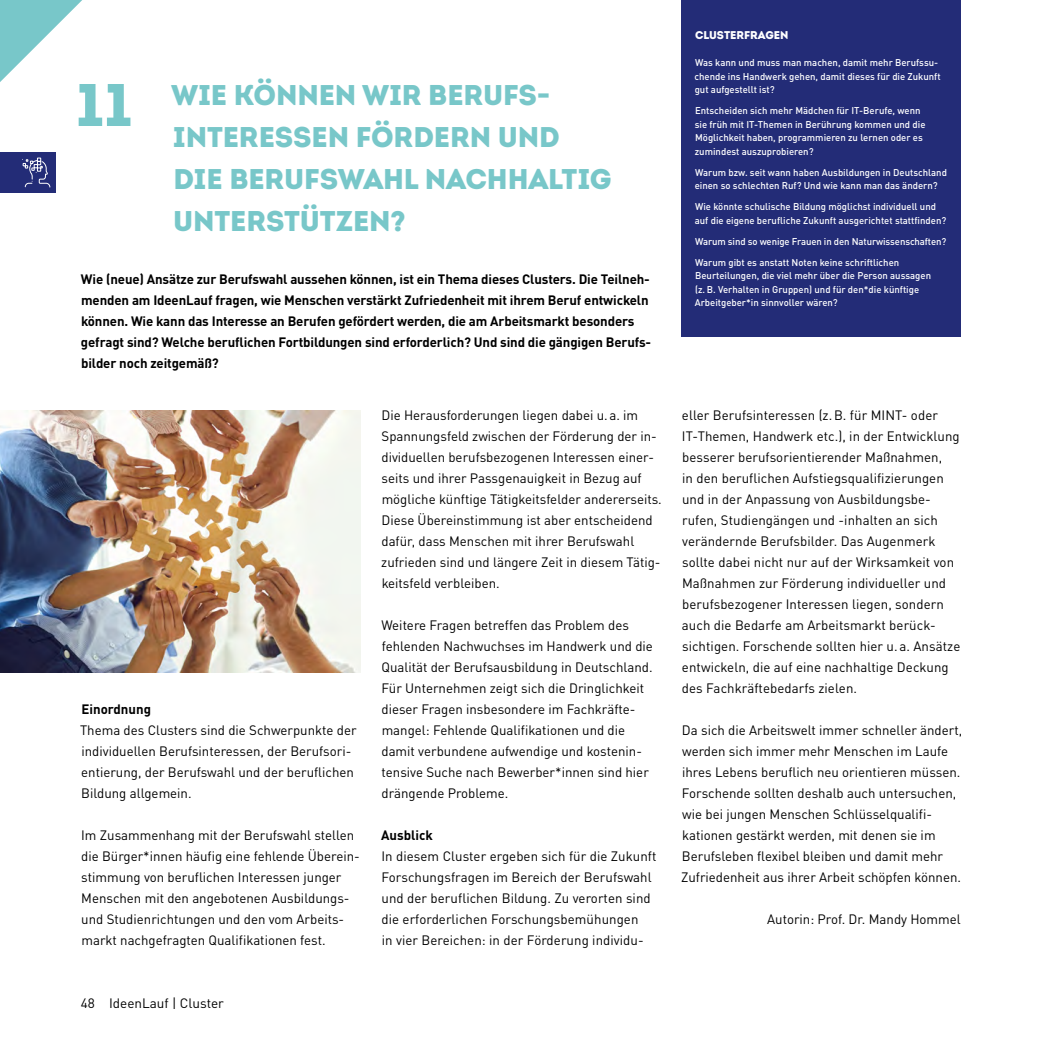
<style>
.page{position:relative;width:1063px;height:1063px;background:#fff}
.page>*{position:absolute;margin:0;border:0;box-sizing:border-box;transform-origin:0 0}
.t1{font:60px "Intro Black Alt";color:#78c7c9}
.t2{font:28.5px/42px "Intro Black Alt";letter-spacing:-.005em;color:#78c7c9}
.t3{font:13.5px/21px "DIN Pro";color:#000}
.t4{font:700 13.5px/21px "DIN Pro";letter-spacing:-.01em;color:#000}
.t5{font:11.25px "Intro Black Alt";color:#fff}
.t6{font:500 9.75px/13.5px "DIN Pro";color:#fff}
</style>
<div class="page">
<div style="left:682px;top:0;width:279px;height:337px;background:#232c77"></div>
<img style="left:0;top:411px;width:360px;height:262px">
<svg style="left:0;top:0;width:82px;height:82px"></svg>
<div style="left:0;top:152px;width:56px;height:41px;background:#232c77"></div>
<svg style="left:22px;top:157px;width:28px;height:31px"></svg>
<h3 class="t1" style="left:76px;top:65px;width:58px">11</h3>
<h3 class="t2" style="left:171px;top:74px;width:442px">WIE KÖNNEN WIR BERUFS-<br>INTERESSEN FÖRDERN UND<br>DIE BERUFSWAHL NACHHALTIG<br>UNTERSTÜTZEN?</h3>
<p class="t4" style="left:81px;top:267px;width:572px">Wie (neue) Ansätze zur Berufswahl aussehen können, ist ein Thema dieses Clusters. Die Teilneh&shy;menden am IdeenLauf fragen, wie Menschen verstärkt Zufriedenheit mit ihrem Beruf entwickeln können. Wie kann das Interesse an Berufen gefördert werden, die am Arbeitsmarkt besonders gefragt sind? Welche beruflichen Fortbildungen sind erforderlich? Und sind die gängigen Berufs&shy;bilder noch zeitgemäß?</p>
<h4 class="t4" style="left:81px;top:698px;width:71px">Einordnung</h4>
<p class="t3" style="left:80px;top:719px;width:278px">Thema des Clusters sind die Schwerpunkte der individuellen Berufsinteressen, der Berufsori&shy;entierung, der Berufswahl und der beruflichen Bildung allgemein.</p>
<p class="t3" style="left:81px;top:824px;width:280px">Im Zusammenhang mit der Berufswahl stellen die Bürger*innen häufig eine fehlende Überein&shy;stimmung von beruflichen Interessen junger Menschen mit den angebotenen Ausbildungs&shy;und Studienrichtungen und den vom Arbeits&shy;markt nachgefragten Qualifikationen fest.</p>
<p class="t3" style="left:81px;top:992px;width:145px">48 IdeenLauf | Cluster</p>
<p class="t3" style="left:381px;top:404px;width:282px">Die Herausforderungen liegen dabei u.a. im Spannungsfeld zwischen der Förderung der in&shy;dividuellen berufsbezogenen Interessen einer&shy;seits und ihrer Passgenauigkeit in Bezug auf mögliche künftige Tätigkeitsfelder andererseits.<br>Diese Übereinstimmung ist aber entscheidend dafür, dass Menschen mit ihrer Berufswahl zufrieden sind und längere Zeit in diesem Tätig&shy;keitsfeld verbleiben.</p>
<p class="t3" style="left:381px;top:614px;width:273px">Weitere Fragen betreffen das Problem des fehlenden Nachwuchses im Handwerk und die Qualität der Berufsausbildung in Deutschland.<br>Für Unternehmen zeigt sich die Dringlichkeit dieser Fragen insbesondere im Fachkräfte&shy;mangel: Fehlende Qualifikationen und die damit verbundene aufwendige und kostenin&shy;tensive Suche nach Bewerber*innen sind hier drängende Probleme.</p>
<h4 class="t4" style="left:381px;top:824px;width:53px">Ausblick</h4>
<p class="t3" style="left:381px;top:845px;width:277px">In diesem Cluster ergeben sich für die Zukunft Forschungsfragen im Bereich der Berufswahl und der beruflichen Bildung. Zu verorten sind die erforderlichen Forschungsbemühungen<br>in vier Bereichen: in der Förderung individu-</p>
<h4 class="t5" style="left:695px;top:28px;width:95px">CLUSTERFRAGEN</h4>
<p class="t6" style="left:695px;top:55px;width:248px">Was kann und muss man machen, damit mehr Berufssu&shy;chende ins Handwerk gehen, damit dieses für die Zukunft gut aufgestellt ist?</p>
<p class="t6" style="left:695px;top:103px;width:232px">Entscheiden sich mehr Mädchen für IT-Berufe, wenn sie früh mit IT-Themen in Berührung kommen und die Möglichkeit haben, programmieren zu lernen oder es zumindest auszuprobieren?</p>
<p class="t6" style="left:695px;top:165px;width:254px">Warum bzw. seit wann haben Ausbildungen in Deutschland einen so schlechten Ruf? Und wie kann man das ändern?</p>
<p class="t6" style="left:695px;top:199px;width:253px">Wie könnte schulische Bildung möglichst individuell und auf die eigene berufliche Zukunft ausgerichtet stattfinden?</p>
<p class="t6" style="left:695px;top:234px;width:253px">Warum sind so wenige Frauen in den Naturwissenschaften?</p>
<p class="t6" style="left:695px;top:255px;width:238px">Warum gibt es anstatt Noten keine schriftlichen Beurteilungen, die viel mehr über die Person aussagen (z. B. Verhalten in Gruppen) und für den*die künftige Arbeitgeber*in sinnvoller wären?</p>
<p class="t3" style="left:682px;top:404px;width:280px">eller Berufsinteressen (z.B. für MINT- oder IT-Themen, Handwerk etc.), in der Entwicklung besserer berufsorientierender Maßnahmen,<br>in den beruflichen Aufstiegsqualifizierungen und in der Anpassung von Ausbildungsbe&shy;rufen, Studiengängen und -inhalten an sich verändernde Berufsbilder. Das Augenmerk sollte dabei nicht nur auf der Wirksamkeit von Maßnahmen zur Förderung individueller und berufsbezogener Interessen liegen, sondern auch die Bedarfe am Arbeitsmarkt berück&shy;sichtigen. Forschende sollten hier u.a. Ansätze entwickeln, die auf eine nachhaltige Deckung des Fachkräftebedarfs zielen.</p>
<p class="t3" style="left:681px;top:719px;width:283px">Da sich die Arbeitswelt immer schneller ändert, werden sich immer mehr Menschen im Laufe ihres Lebens beruflich neu orientieren müssen.<br>Forschende sollten deshalb auch untersuchen, wie bei jungen Menschen Schlüsselqualifi&shy;kationen gestärkt werden, mit denen sie im Berufsleben flexibel bleiben und damit mehr Zufriedenheit aus ihrer Arbeit schöpfen können.</p>
<p class="t3" style="left:767px;top:908px;width:195px">Autorin: Prof. Dr. Mandy Hommel</p>
</div>
